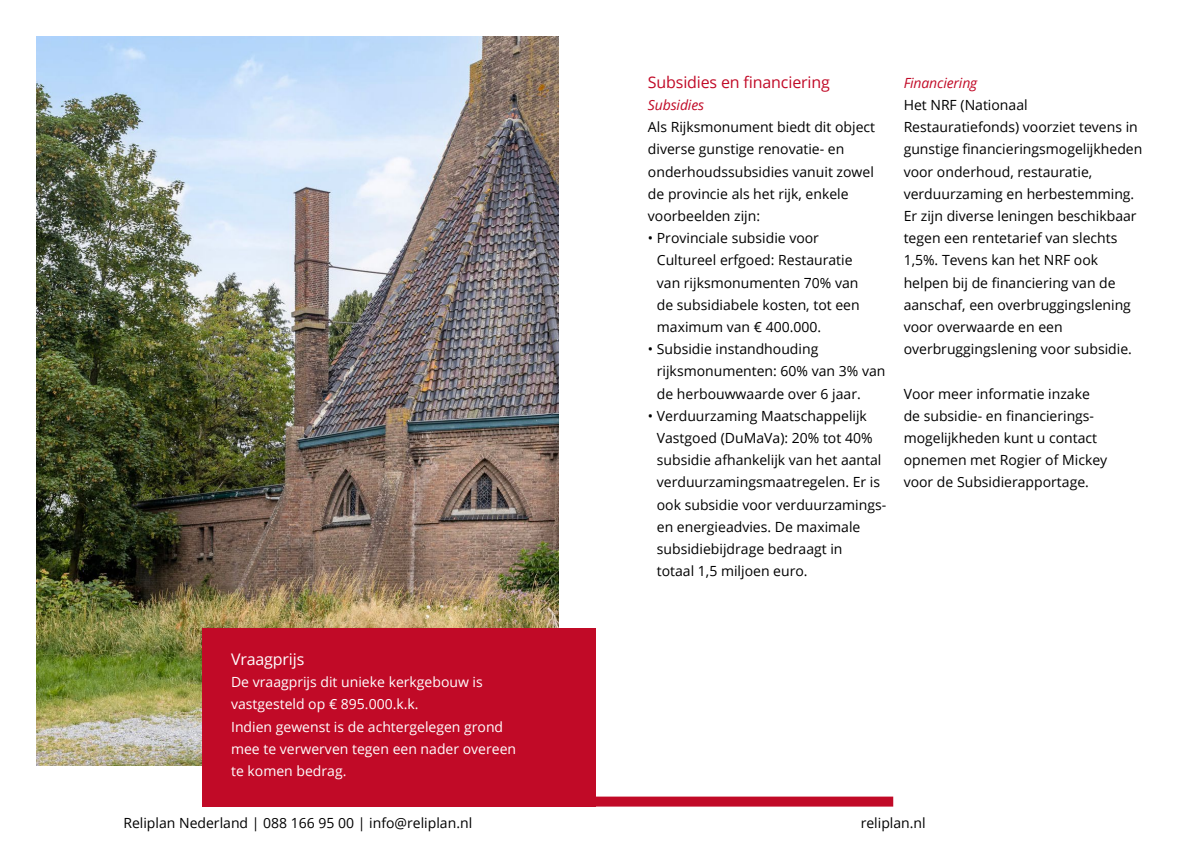
<style>
.page{position:relative;width:1191px;height:842px;background:#fff}
.page>*{position:absolute;margin:0;border:0;box-sizing:border-box;transform-origin:0 0}
.t1{font:16px "Open Sans";letter-spacing:-.01em;color:#c10a27}
.t2{font:16px "Open Sans";letter-spacing:-.01em;color:#fff}
.t3{font:14px/22.2px "Open Sans";color:#000}
.t4{font:14px/22.2px "Open Sans";color:#fff}
.t5{font:italic 14px "Open Sans";letter-spacing:-.01em;color:#c10a27}
</style>
<div class="page">
<div style="left:595px;top:796px;width:298px;height:10px;background:#c10a27"></div>
<img style="left:36px;top:36px;width:523px;height:729px">
<div style="left:203px;top:628px;width:393px;height:178px;background:#c10a27"></div>
<p class="t2" style="left:231px;top:648px;width:75px">Vraagprijs</p>
<p class="t4" style="left:231px;top:671px;width:253px">De vraagprijs dit unieke kerkgebouw is vastgesteld op € 895.000.k.k.</p>
<p class="t4" style="left:231px;top:715px;width:286px">Indien gewenst is de achtergelegen grond mee te verwerven tegen een nader overeen te komen bedrag.</p>
<p class="t1" style="left:648px;top:71px;width:183px">Subsidies en financiering</p>
<p class="t5" style="left:648px;top:95px;width:58px">Subsidies</p>
<p class="t3" style="left:648px;top:116px;width:229px">Als Rijksmonument biedt dit object diverse gunstige renovatie- en onderhoudssubsidies vanuit zowel de provincie als het rijk, enkele voorbeelden zijn:</p>
<p class="t3" style="left:657px;top:227px;width:204px;text-indent:-9px">• Provinciale subsidie voor<br>Cultureel erfgoed: Restauratie van rijksmonumenten 70% van de subsidiabele kosten, tot een maximum van € 400.000.</p>
<p class="t3" style="left:657px;top:338px;width:230px;text-indent:-9px">• Subsidie instandhouding rijksmonumenten: 60% van 3% van de herbouwwaarde over 6 jaar.</p>
<p class="t3" style="left:657px;top:404px;width:231px;text-indent:-9px">• Verduurzaming Maatschappelijk<br>Vastgoed (DuMaVa): 20% tot 40% subsidie afhankelijk van het aantal verduurzamingsmaatregelen. Er is ook subsidie voor verduurzamings&shy;en energieadvies. De maximale subsidiebijdrage bedraagt in<br>totaal 1,5 miljoen euro.</p>
<p class="t5" style="left:903px;top:73px;width:75px">Financiering</p>
<p class="t3" style="left:903px;top:93px;width:240px">Het NRF (Nationaal<br>Restauratiefonds) voorziet tevens in gunstige financieringsmogelijkheden voor onderhoud, restauratie, verduurzaming en herbestemming.<br>Er zijn diverse leningen beschikbaar tegen een rentetarief van slechts<br>1,5%. Tevens kan het NRF ook helpen bij de financiering van de aanschaf, een overbruggingslening voor overwaarde en een overbruggingslening voor subsidie.</p>
<p class="t3" style="left:903px;top:382px;width:205px">Voor meer informatie inzake de subsidie- en financierings&shy;mogelijkheden kunt u contact opnemen met Rogier of Mickey voor de Subsidierapportage.</p>
<p class="t3" style="left:123px;top:811px;width:350px">Reliplan Nederland | 088 166 95 00 | info@reliplan.nl</p>
<p class="t3" style="left:860px;top:811px;width:67px">reliplan.nl</p>
</div>
